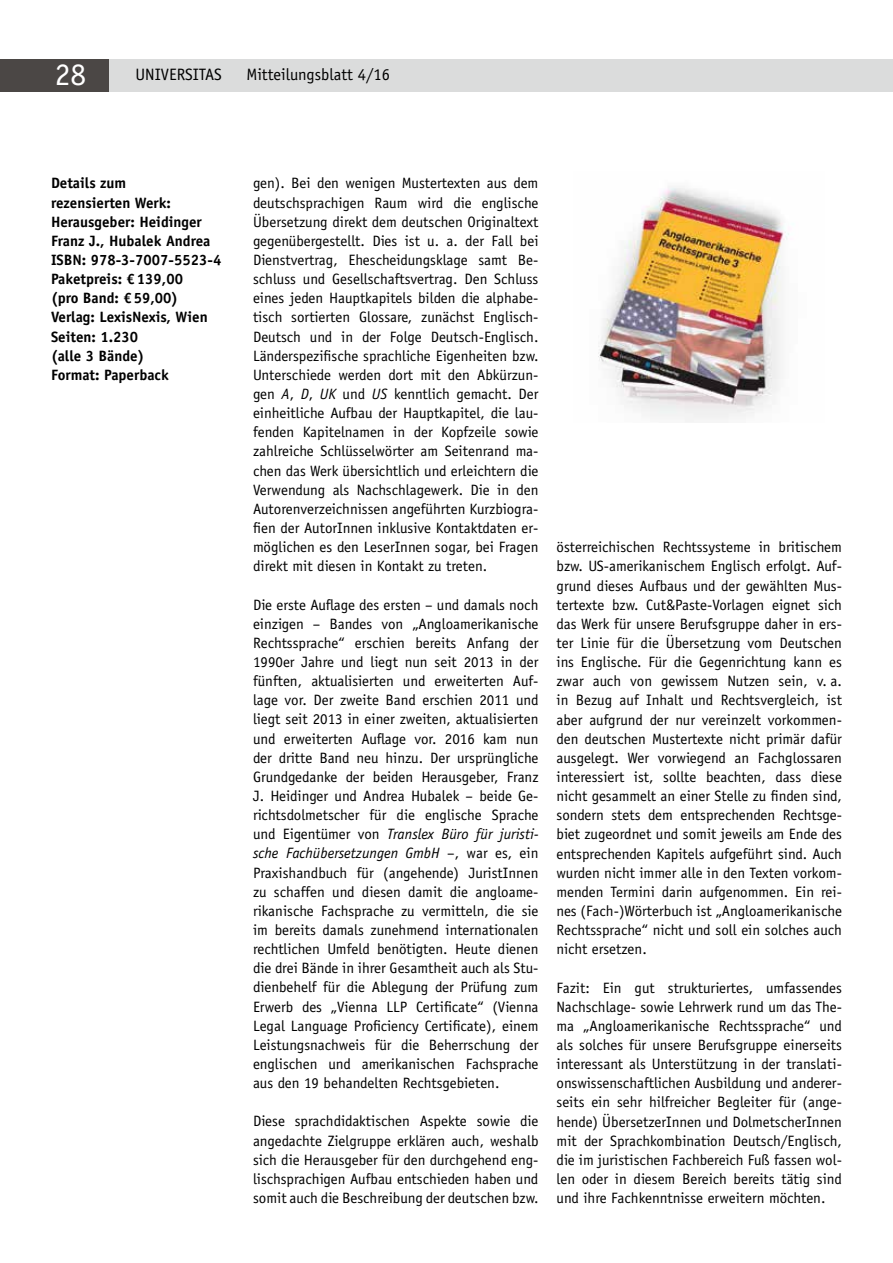
<style>
.page{position:relative;width:893px;height:1263px;background:#fff}
.page>*{position:absolute;margin:0;border:0;box-sizing:border-box;transform-origin:0 0}
.t1{font:31.5px "Officina Serif Std";color:#fff}
.t2{font:16.5px "Officina Sans Std";color:#000}
.t3{font:15px/19.2px "Officina Sans Std";color:#000;text-align:justify}
.t4{font:700 15px/19.2px "Officina Sans Std";color:#000}
.s1{font-style:italic}
</style>
<div class="page">
<div style="left:0;top:59px;width:893px;height:33px;background:#dbdcdc"></div>
<div style="left:0;top:59px;width:109px;height:33px;background:#4b4745"></div>
<img style="left:598px;top:187px;width:191px;height:235px">
<h1 class="t1" style="left:55px;top:56px;width:33px">28</h1>
<p class="t2" style="left:135px;top:65px;width:88px">UNIVERSITAS</p>
<p class="t2" style="left:246px;top:65px;width:145px">Mitteilungsblatt 4/16</p>
<p class="t4" style="left:51px;top:174px;width:172px">Details zum<br>rezensierten Werk:<br>Herausgeber: Heidinger<br>Franz J., Hubalek Andrea<br>ISBN: 978-3-7007-5523-4<br>Paketpreis: €139,00<br>(pro Band: €59,00)<br>Verlag: LexisNexis, Wien<br>Seiten: 1.230<br>(alle 3 Bände)<br>Format: Paperback</p>
<p class="t3" style="left:253px;top:174px;width:287px">gen). Bei den wenigen Mustertexten aus dem deutschsprachigen Raum wird die englische Übersetzung direkt dem deutschen Originaltext gegenübergestellt. Dies ist u. a. der Fall bei Dienstvertrag, Ehescheidungsklage samt Be&shy;schluss und Gesellschaftsvertrag. Den Schluss eines jeden Hauptkapitels bilden die alphabe&shy;tisch sortierten Glossare, zunächst Englisch-Deutsch und in der Folge Deutsch-Englisch.<br>Länderspezifische sprachliche Eigenheiten bzw.<br>Unterschiede werden dort mit den Abkürzun&shy;gen <span class="s1">A</span>, <span class="s1">D</span>, <span class="s1">UK</span> und <span class="s1">US</span> kenntlich gemacht. Der einheitliche Aufbau der Hauptkapitel, die lau&shy;fenden Kapitelnamen in der Kopfzeile sowie zahlreiche Schlüsselwörter am Seitenrand ma&shy;chen das Werk übersichtlich und erleichtern die Verwendung als Nachschlagewerk. Die in den Autorenverzeichnissen angeführten Kurzbiogra&shy;fien der AutorInnen inklusive Kontaktdaten er&shy;möglichen es den LeserInnen sogar, bei Fragen direkt mit diesen in Kontakt zu treten.</p>
<p class="t3" style="left:253px;top:595px;width:287px">Die erste Auflage des ersten – und damals noch einzigen – Bandes von „Angloamerikanische Rechtssprache“ erschien bereits Anfang der 1990er Jahre und liegt nun seit 2013 in der fünften, aktualisierten und erweiterten Auf&shy;lage vor. Der zweite Band erschien 2011 und liegt seit 2013 in einer zweiten, aktualisierten und erweiterten Auflage vor. 2016 kam nun der dritte Band neu hinzu. Der ursprüngliche Grundgedanke der beiden Herausgeber, Franz J. Heidinger und Andrea Hubalek – beide Ge&shy;richtsdolmetscher für die englische Sprache und Eigentümer von <span class="s1">Translex Büro für juristi&shy;sche Fachübersetzungen GmbH</span> –, war es, ein Praxishandbuch für (angehende) JuristInnen zu schaffen und diesen damit die angloame&shy;rikanische Fachsprache zu vermitteln, die sie im bereits damals zunehmend internationalen rechtlichen Umfeld benötigten. Heute dienen die drei Bände in ihrer Gesamtheit auch als Stu&shy;dienbehelf für die Ablegung der Prüfung zum Erwerb des „Vienna LLP Certificate“ (Vienna Legal Language Proficiency Certificate), einem Leistungsnachweis für die Beherrschung der englischen und amerikanischen Fachsprache aus den 19 behandelten Rechtsgebieten.</p>
<p class="t3" style="left:253px;top:1112px;width:287px">Diese sprachdidaktischen Aspekte sowie die angedachte Zielgruppe erklären auch, weshalb sich die Herausgeber für den durchgehend eng&shy;lischsprachigen Aufbau entschieden haben und somit auch die Beschreibung der deutschen bzw.</p>
<p class="t3" style="left:556px;top:538px;width:287px">österreichischen Rechtssysteme in britischem bzw. US-amerikanischem Englisch erfolgt. Auf&shy;grund dieses Aufbaus und der gewählten Mus&shy;tertexte bzw. Cut&amp;Paste-Vorlagen eignet sich das Werk für unsere Berufsgruppe daher in ers&shy;ter Linie für die Übersetzung vom Deutschen ins Englische. Für die Gegenrichtung kann es zwar auch von gewissem Nutzen sein, v. a. in Bezug auf Inhalt und Rechtsvergleich, ist aber aufgrund der nur vereinzelt vorkommen&shy;den deutschen Mustertexte nicht primär dafür ausgelegt. Wer vorwiegend an Fachglossaren interessiert ist, sollte beachten, dass diese nicht gesammelt an einer Stelle zu finden sind, sondern stets dem entsprechenden Rechtsge&shy;biet zugeordnet und somit jeweils am Ende des entsprechenden Kapitels aufgeführt sind. Auch wurden nicht immer alle in den Texten vorkom&shy;menden Termini darin aufgenommen. Ein rei&shy;nes (Fach-)Wörterbuch ist „Angloamerikanische Rechtssprache“ nicht und soll ein solches auch nicht ersetzen.</p>
<p class="t3" style="left:556px;top:978px;width:287px">Fazit: Ein gut strukturiertes, umfassendes Nachschlage- sowie Lehrwerk rund um das The&shy;ma „Angloamerikanische Rechtssprache“ und als solches für unsere Berufsgruppe einerseits interessant als Unterstützung in der translati&shy;onswissenschaftlichen Ausbildung und anderer&shy;seits ein sehr hilfreicher Begleiter für (ange&shy;hende) ÜbersetzerInnen und DolmetscherInnen mit der Sprachkombination Deutsch/Englisch, die im juristischen Fachbereich Fuß fassen wol&shy;len oder in diesem Bereich bereits tätig sind und ihre Fachkenntnisse erweitern möchten.</p>
</div>
